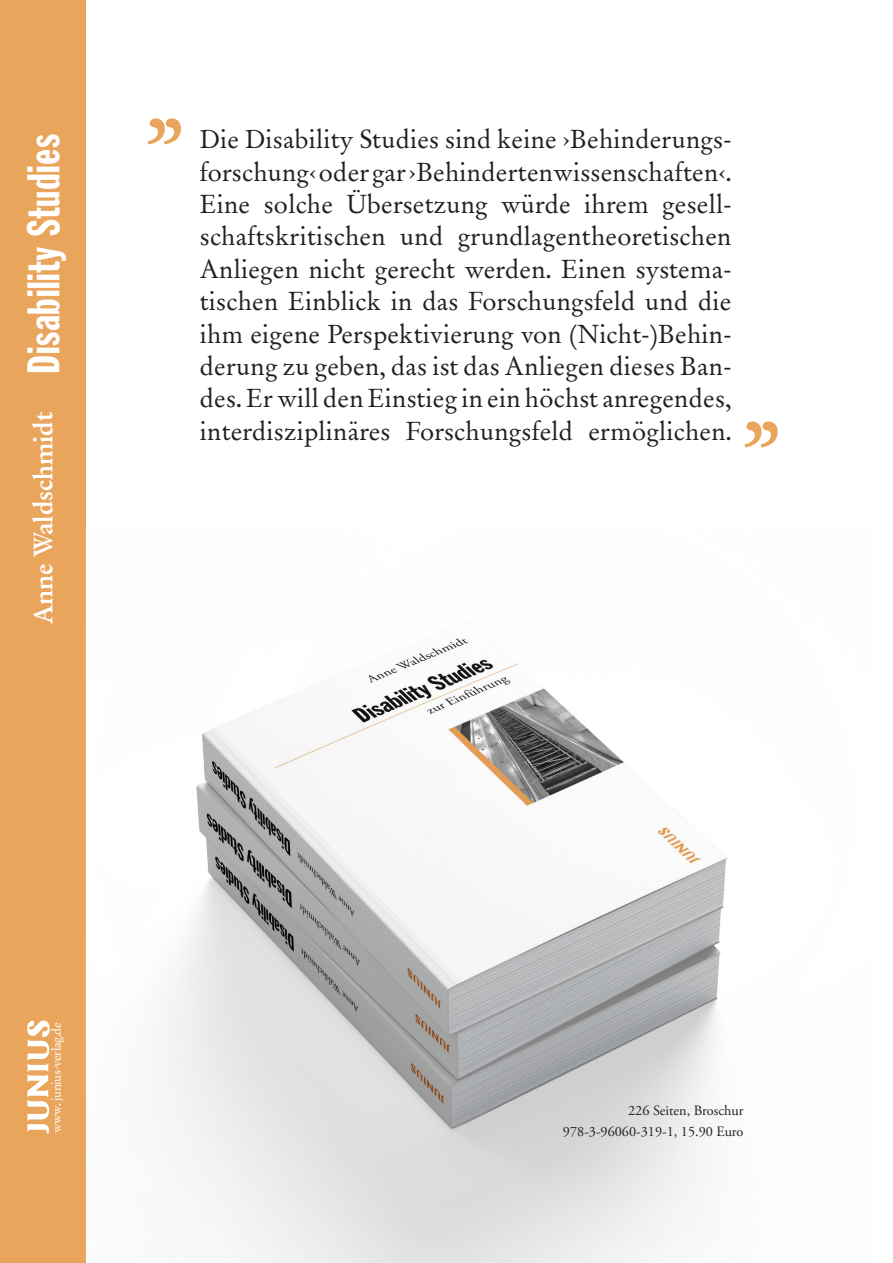
<style>
.page{position:relative;width:893px;height:1263px;background:#fff}
.page>*{position:absolute;margin:0;border:0;box-sizing:border-box;transform-origin:0 0}
.t1{font:108px "Garamond Nr 1 SB";color:#eaa55c}
.t2{font:45px "Franklin Gothic Extra Cond";letter-spacing:.015em;color:#fff}
.t3{font:27px/32.4px "Garamond Nr 1 SB";letter-spacing:.01em;color:#231f20;text-align:justify}
.t4{font:500 27px "Garamond Nr 1 SB";color:#fff}
.t5{font:14.25px/21.3px "Adobe Garamond Pro";color:#231f20;text-align:right}
.t6{font:13.35px "Garamond Nr 1 SB";letter-spacing:-.025em;color:#fff}
</style>
<div class="page">
<div style="left:0;top:0;width:85px;height:1263px;background:#eaa55c"></div>
<img style="left:27px;top:1020px;width:23px;height:114px">
<img style="left:85px;top:529px;width:642px;height:734px">
<h2 class="t2" style="left:20px;top:374px;width:242px;rotate:-90deg">Disability Studies</h2>
<p class="t4" style="left:29px;top:624px;width:214px;rotate:-90deg">Anne Waldschmidt</p>
<h1 class="t1" style="left:143px;top:26px;width:43px">„</h1>
<p class="t3" style="left:200px;top:123px;width:533px">Die Disability Studies sind keine ›Behinderungs&shy;forschung‹ oder gar ›Behindertenwissenschaften‹.<br>Eine solche Übersetzung würde ihrem gesell&shy;schaftskritischen und grundlagentheoretischen Anliegen nicht gerecht werden. Einen systema&shy;tischen Einblick in das Forschungsfeld und die ihm eigene Perspektivierung von (Nicht-)Behin&shy;derung zu geben, das ist das Anliegen dieses Ban&shy;des. Er will den Einstieg in ein höchst anregendes, interdisziplinäres Forschungsfeld ermöglichen.</p>
<h1 class="t1" style="left:740px;top:329px;width:43px">„</h1>
<p class="t6" style="left:48px;top:1133px;width:113px;rotate:-90deg">www. junius-verlag.de</p>
<p class="t5" style="left:563px;top:1100px;width:182px">226 Seiten, Broschur<br>978-3-96060-319-1, 15.90 Euro</p>
</div>
